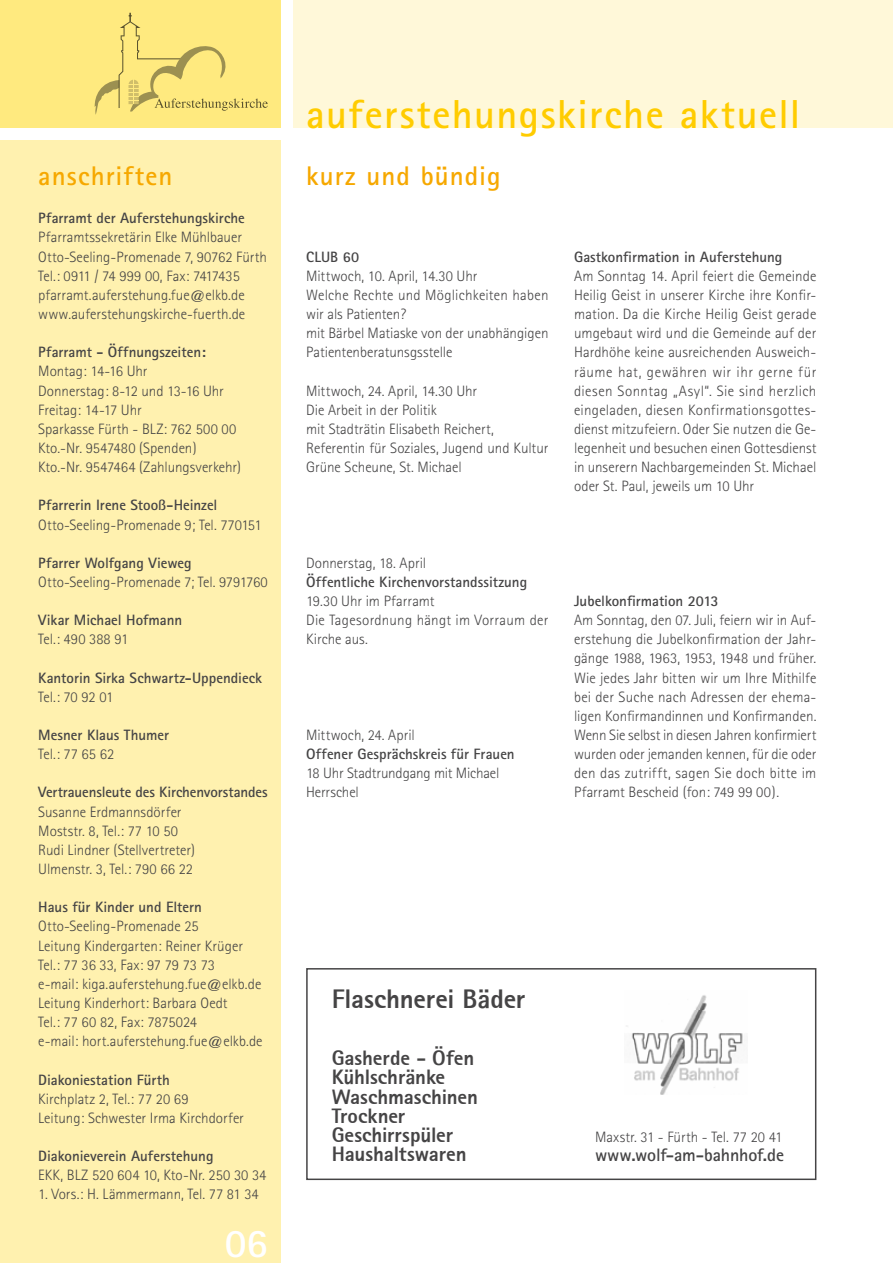
<style>
.page{position:relative;width:893px;height:1263px;background:#fff}
.page>*{position:absolute;margin:0;border:0;box-sizing:border-box;transform-origin:0 0}
.t1{font:700 40.5px "Rotis Sans Serif";letter-spacing:.035em;color:#fc0}
.t2{font:700 40.5px "Rotis Sans Serif";color:#fff}
.t3{font:700 27px "Rotis Sans Serif";letter-spacing:.035em;color:#f6a800}
.t4{font:27px "Rotis Sans Serif Extra Bold 75";letter-spacing:-.005em;color:#454445}
.t5{font:21px/19.2px "Rotis Sans Serif Extra Bold 75";letter-spacing:-.005em;color:#454445}
.t6{font:700 18px "Rotis Sans Serif";letter-spacing:-.01em;color:#454445}
.t7{font:300 15px/19.2px "Rotis Sans Serif";color:#454445}
.t8{font:700 15px "Rotis Sans Serif";color:#454445}
</style>
<div class="page">
<div style="left:293px;top:0;width:600px;height:128px;background:#fff8d9"></div>
<div style="left:0;top:0;width:281px;height:128px;background:#ffea7f"></div>
<div style="left:0;top:140px;width:281px;height:1123px;background:#fff1af"></div>
<svg style="left:94px;top:13px;width:174px;height:102px"></svg>
<div style="left:306px;top:968px;width:510px;height:212px;border:2px solid #454445"></div>
<img style="left:626px;top:995px;width:117px;height:99px">
<h2 class="t3" style="left:38px;top:159px;width:136px">anschriften</h2>
<p class="t8" style="left:38px;top:209px;width:208px">Pfarramt der Auferstehungskirche</p>
<p class="t7" style="left:38px;top:228px;width:230px">Pfarramtssekretärin Elke Mühlbauer Otto-Seeling-Promenade 7, 90762 Fürth Tel.: 0911 / 74 999 00, Fax: 7417435 pfarramt.auferstehung.fue@elkb.de www.auferstehungskirche-fuerth.de</p>
<p class="t8" style="left:38px;top:343px;width:169px">Pfarramt - Öffnungszeiten:</p>
<p class="t7" style="left:38px;top:362px;width:204px">Montag: 14-16 Uhr<br>Donnerstag: 8-12 und 13-16 Uhr<br>Freitag: 14-17 Uhr<br>Sparkasse Fürth - BLZ: 762 500 00<br>Kto.-Nr. 9547480 (Spenden)<br>Kto.-Nr. 9547464 (Zahlungsverkehr)</p>
<p class="t8" style="left:38px;top:496px;width:181px">Pfarrerin Irene Stooß-Heinzel</p>
<p class="t7" style="left:38px;top:515px;width:225px">Otto-Seeling-Promenade 9; Tel. 770151</p>
<p class="t8" style="left:38px;top:553px;width:155px">Pfarrer Wolfgang Vieweg</p>
<p class="t7" style="left:38px;top:572px;width:231px">Otto-Seeling-Promenade 7; Tel. 9791760</p>
<p class="t8" style="left:38px;top:611px;width:145px">Vikar Michael Hofmann</p>
<p class="t7" style="left:38px;top:630px;width:92px">Tel.: 490 388 91</p>
<p class="t8" style="left:38px;top:668px;width:225px">Kantorin Sirka Schwartz-Uppendieck</p>
<p class="t7" style="left:38px;top:687px;width:77px">Tel.: 70 92 01</p>
<p class="t8" style="left:38px;top:725px;width:132px">Mesner Klaus Thumer</p>
<p class="t7" style="left:38px;top:744px;width:78px">Tel.: 77 65 62</p>
<p class="t8" style="left:38px;top:783px;width:231px">Vertrauensleute des Kirchenvorstandes</p>
<p class="t7" style="left:38px;top:802px;width:158px">Susanne Erdmannsdörfer<br>Moststr. 8, Tel.: 77 10 50<br>Rudi Lindner (Stellvertreter)<br>Ulmenstr. 3, Tel.: 790 66 22</p>
<p class="t8" style="left:38px;top:898px;width:165px">Haus für Kinder und Eltern</p>
<p class="t7" style="left:38px;top:917px;width:226px">Otto-Seeling-Promenade 25<br>Leitung Kindergarten: Reiner Krüger Tel.: 77 36 33, Fax: 97 79 73 73<br>e-mail: kiga.auferstehung.fue@elkb.de Leitung Kinderhort: Barbara Oedt<br>Tel.: 77 60 82, Fax: 7875024<br>e-mail: hort.auferstehung.fue@elkb.de</p>
<p class="t8" style="left:38px;top:1070px;width:133px">Diakoniestation Fürth</p>
<p class="t7" style="left:38px;top:1089px;width:207px">Kirchplatz 2, Tel.: 77 20 69<br>Leitung: Schwester Irma Kirchdorfer</p>
<p class="t8" style="left:38px;top:1146px;width:177px">Diakonieverein Auferstehung</p>
<p class="t7" style="left:38px;top:1165px;width:230px">EKK, BLZ 520 604 10, Kto-Nr. 250 30 34</p>
<p class="t7" style="left:38px;top:1185px;width:222px">1. Vors.: H. Lämmermann, Tel. 77 81 34</p>
<h1 class="t2" style="left:225px;top:1217px;width:45px">06</h1>
<h1 class="t1" style="left:306px;top:88px;width:496px">auferstehungskirche aktuell</h1>
<h2 class="t3" style="left:306px;top:159px;width:196px">kurz und bündig</h2>
<p class="t8" style="left:306px;top:247px;width:54px">CLUB 60</p>
<p class="t7" style="left:306px;top:266px;width:244px">Mittwoch, 10. April, 14.30 Uhr<br>Welche Rechte und Möglichkeiten haben wir als Patienten?<br>mit Bärbel Matiaske von der unabhängigen<br>Patientenberatunsgsstelle</p>
<p class="t7" style="left:306px;top:381px;width:244px">Mittwoch, 24. April, 14.30 Uhr<br>Die Arbeit in der Politik<br>mit Stadträtin Elisabeth Reichert,<br>Referentin für Soziales, Jugend und Kultur<br>Grüne Scheune, St. Michael</p>
<p class="t8" style="left:574px;top:247px;width:210px">Gastkonfirmation in Auferstehung</p>
<p class="t7" style="left:574px;top:266px;width:244px;text-align:justify">Am Sonntag 14. April feiert die Gemeinde Heilig Geist in unserer Kirche ihre Konfir&shy;mation. Da die Kirche Heilig Geist gerade umgebaut wird und die Gemeinde auf der Hardhöhe keine ausreichenden Ausweich&shy;räume hat, gewähren wir ihr gerne für diesen Sonntag „Asyl“. Sie sind herzlich eingeladen, diesen Konfirmationsgottes&shy;dienst mitzufeiern. Oder Sie nutzen die Ge&shy;legenheit und besuchen einen Gottesdienst in unserern Nachbargemeinden St. Michael oder St. Paul, jeweils um 10 Uhr</p>
<p class="t7" style="left:306px;top:553px;width:122px">Donnerstag, 18. April</p>
<p class="t8" style="left:306px;top:572px;width:223px">Öffentliche Kirchenvorstandssitzung</p>
<p class="t7" style="left:306px;top:591px;width:244px">19.30 Uhr im Pfarramt<br>Die Tagesordnung hängt im Vorraum der<br>Kirche aus.</p>
<p class="t8" style="left:574px;top:591px;width:146px">Jubelkonfirmation 2013</p>
<p class="t7" style="left:574px;top:610px;width:244px;text-align:justify">Am Sonntag, den 07. Juli, feiern wir in Auf&shy;erstehung die Jubelkonfirmation der Jahr&shy;gänge 1988, 1963, 1953, 1948 und früher.<br>Wie jedes Jahr bitten wir um Ihre Mithilfe bei der Suche nach Adressen der ehema&shy;ligen Konfirmandinnen und Konfirmanden.<br>Wenn Sie selbst in diesen Jahren konfirmiert wurden oder jemanden kennen, für die oder den das zutrifft, sagen Sie doch bitte im Pfarramt Bescheid (fon: 749 99 00).</p>
<p class="t7" style="left:306px;top:725px;width:110px">Mittwoch, 24. April</p>
<p class="t8" style="left:306px;top:744px;width:210px">Offener Gesprächskreis für Frauen</p>
<p class="t7" style="left:306px;top:763px;width:195px">18 Uhr Stadtrundgang mit Michael<br>Herrschel</p>
<h2 class="t4" style="left:332px;top:981px;width:195px">Flaschnerei Bäder</h2>
<h3 class="t5" style="left:332px;top:1048px;width:148px">Gasherde - Öfen<br>Kühlschränke<br>Waschmaschinen<br>Trockner<br>Geschirrspüler<br>Haushaltswaren</h3>
<p class="t7" style="left:595px;top:1127px;width:189px">Maxstr. 31 - Fürth - Tel. 77 20 41</p>
<p class="t6" style="left:595px;top:1143px;width:191px">www.wolf-am-bahnhof.de</p>
</div>
